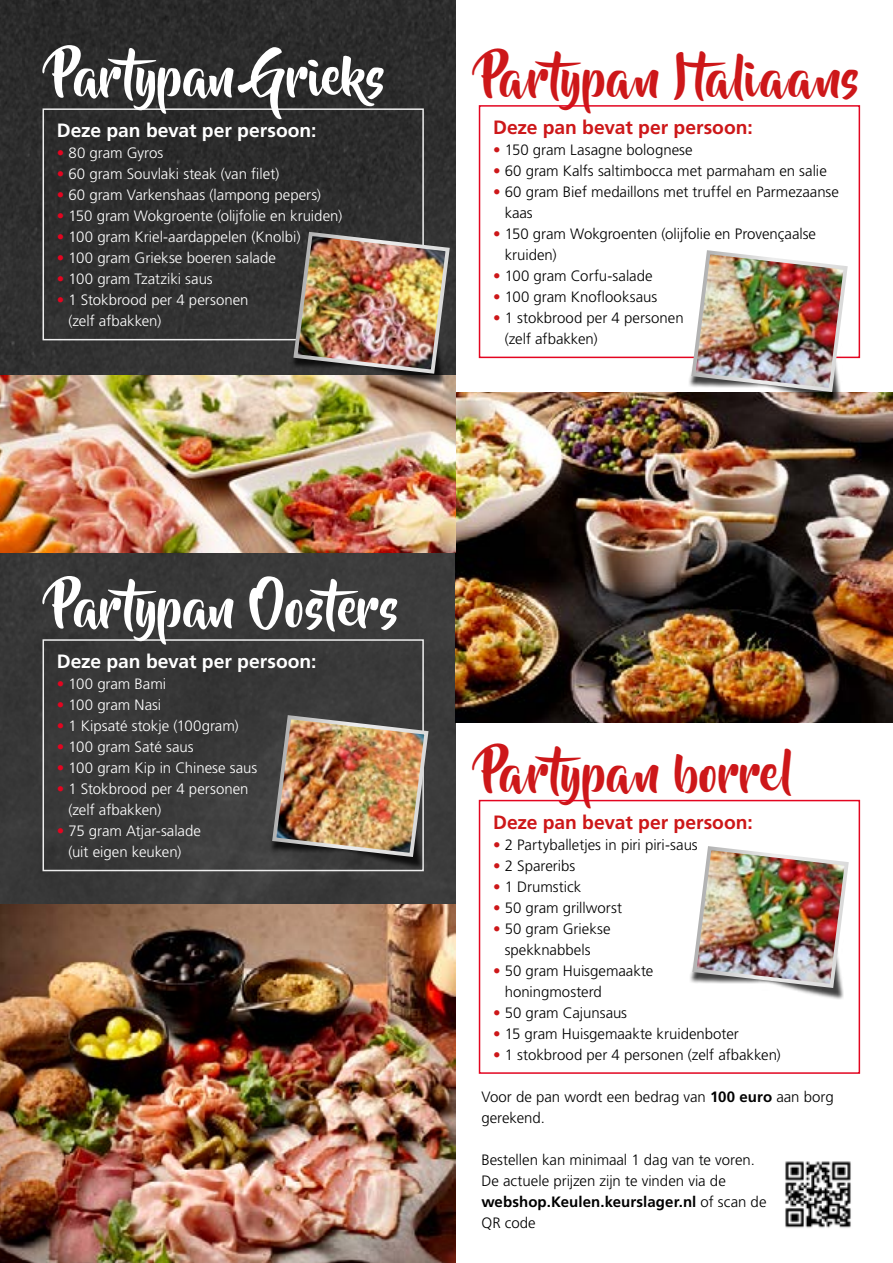
<style>
.page{position:relative;width:893px;height:1263px;background:#fff}
.page>*{position:absolute;margin:0;border:0;box-sizing:border-box;transform-origin:0 0}
.t1{font:51.9px "Beyond The Mountains";color:#fff}
.t2{font:49.2px "Beyond The Mountains";letter-spacing:.06em;color:#cd1719}
.t3{font:49.2px "Beyond The Mountains";letter-spacing:.02em;color:#cd1719}
.t4{font:700 19.2px "Frutiger LT Std";letter-spacing:-.005em;color:#fff}
.t5{font:700 19.2px "Frutiger LT Std";letter-spacing:-.005em;color:#cd1719}
.t6{font:300 15px/21px "Frutiger LT Std";color:#000}
.t7{font:300 15px/21px "Frutiger LT Std";color:#fff}
.s1{color:#e30520}
.s2{color:#cd1719}
.s3{font-weight:700}
</style>
<div class="page">
<img style="left:0;top:0;width:456px;height:905px">
<img style="left:456px;top:392px;width:437px;height:330px">
<img style="left:0;top:905px;width:456px;height:358px">
<img style="left:0;top:375px;width:456px;height:178px">
<div style="left:43px;top:108px;width:381px;height:232px;border:2px solid #ededed"></div>
<div style="left:43px;top:639px;width:381px;height:232px;border:2px solid #ededed"></div>
<div style="left:479px;top:105px;width:381px;height:253px;border:2px solid #e30520"></div>
<div style="left:479px;top:800px;width:381px;height:274px;border:2px solid #e30520"></div>
<div style="left:333px;top:309px;width:111px;height:77px;background:#000;opacity:.75"></div>
<img style="left:291px;top:230px;width:161px;height:146px">
<div style="left:731px;top:327px;width:111px;height:77px;background:#000;opacity:.75"></div>
<img style="left:689px;top:250px;width:161px;height:144px">
<div style="left:732px;top:923px;width:111px;height:77px;background:#000;opacity:.75"></div>
<img style="left:690px;top:846px;width:159px;height:144px">
<div style="left:312px;top:792px;width:111px;height:77px;background:#000;opacity:.75"></div>
<img style="left:270px;top:713px;width:161px;height:146px">
<img style="left:785px;top:1161px;width:66px;height:67px">
<h1 class="t1" style="left:52px;top:48px;width:335px">Partypan Grieks</h1>
<p class="t4" style="left:57px;top:119px;width:261px">Deze pan bevat per persoon:</p>
<p class="t7" style="left:57px;top:143px;width:108px"><span class="s1">•</span> 80 gram Gyros</p>
<p class="t7" style="left:57px;top:164px;width:224px"><span class="s1">•</span> 60 gram Souvlaki steak (van filet)</p>
<p class="t7" style="left:57px;top:185px;width:266px"><span class="s1">•</span> 60 gram Varkenshaas (lampong pepers)</p>
<p class="t7" style="left:57px;top:206px;width:287px"><span class="s1">•</span> 150 gram Wokgroente (olijfolie en kruiden)</p>
<p class="t7" style="left:57px;top:227px;width:245px"><span class="s1">•</span> 100 gram Kriel-aardappelen (Knolbi)</p>
<p class="t7" style="left:57px;top:248px;width:221px"><span class="s1">•</span> 100 gram Griekse boeren salade</p>
<p class="t7" style="left:57px;top:269px;width:158px"><span class="s1">•</span> 100 gram Tzatziki saus</p>
<p class="t7" style="left:68px;top:290px;width:182px;text-indent:-12px"><span class="s1">•</span> 1 Stokbrood per 4 personen (zelf afbakken)</p>
<h2 class="t2" style="left:481px;top:52px;width:380px">Partypan Italiaans</h2>
<p class="t5" style="left:493px;top:116px;width:261px">Deze pan bevat per persoon:</p>
<p class="t6" style="left:493px;top:139px;width:201px"><span class="s2">•</span> 150 gram Lasagne bolognese</p>
<p class="t6" style="left:493px;top:160px;width:335px"><span class="s2">•</span> 60 gram Kalfs saltimbocca met parmaham en salie</p>
<p class="t6" style="left:505px;top:181px;width:336px;text-indent:-12px"><span class="s2">•</span> 60 gram Bief medaillons met truffel en Parmezaanse kaas</p>
<p class="t6" style="left:505px;top:223px;width:313px;text-indent:-12px"><span class="s2">•</span> 150 gram Wokgroenten (olijfolie en Provençaalse kruiden)</p>
<p class="t6" style="left:493px;top:265px;width:161px"><span class="s2">•</span> 100 gram Corfu-salade</p>
<p class="t6" style="left:493px;top:286px;width:166px"><span class="s2">•</span> 100 gram Knoflooksaus</p>
<p class="t6" style="left:505px;top:307px;width:180px;text-indent:-12px"><span class="s2">•</span> 1 stokbrood per 4 personen (zelf afbakken)</p>
<h1 class="t1" style="left:52px;top:579px;width:349px">Partypan Oosters</h1>
<p class="t4" style="left:57px;top:650px;width:261px">Deze pan bevat per persoon:</p>
<p class="t7" style="left:57px;top:673px;width:111px"><span class="s1">•</span> 100 gram Bami</p>
<p class="t7" style="left:57px;top:694px;width:106px"><span class="s1">•</span> 100 gram Nasi</p>
<p class="t7" style="left:57px;top:715px;width:183px"><span class="s1">•</span> 1 Kipsaté stokje (100gram)</p>
<p class="t7" style="left:57px;top:736px;width:138px"><span class="s1">•</span> 100 gram Saté saus</p>
<p class="t7" style="left:57px;top:757px;width:202px"><span class="s1">•</span> 100 gram Kip in Chinese saus</p>
<p class="t7" style="left:68px;top:778px;width:182px;text-indent:-12px"><span class="s1">•</span> 1 Stokbrood per 4 personen (zelf afbakken)</p>
<p class="t7" style="left:57px;top:820px;width:146px;text-align:center"><span class="s1">•</span> 75 gram Atjar-salade (uit eigen keuken)</p>
<h2 class="t3" style="left:481px;top:746px;width:313px">Partypan borrel</h2>
<p class="t5" style="left:493px;top:810px;width:261px">Deze pan bevat per persoon:</p>
<p class="t6" style="left:493px;top:834px;width:206px"><span class="s2">•</span> 2 Partyballetjes in piri piri-saus</p>
<p class="t6" style="left:493px;top:855px;width:84px"><span class="s2">•</span> 2 Spareribs</p>
<p class="t6" style="left:493px;top:876px;width:90px"><span class="s2">•</span> 1 Drumstick</p>
<p class="t6" style="left:493px;top:897px;width:131px"><span class="s2">•</span> 50 gram grillworst</p>
<p class="t6" style="left:493px;top:918px;width:119px;text-align:center"><span class="s2">•</span> 50 gram Griekse spekknabbels</p>
<p class="t6" style="left:505px;top:960px;width:150px;text-indent:-12px"><span class="s2">•</span> 50 gram Huisgemaakte honingmosterd</p>
<p class="t6" style="left:493px;top:1002px;width:136px"><span class="s2">•</span> 50 gram Cajunsaus</p>
<p class="t6" style="left:493px;top:1023px;width:247px"><span class="s2">•</span> 15 gram Huisgemaakte kruidenboter</p>
<p class="t6" style="left:493px;top:1044px;width:289px"><span class="s2">•</span> 1 stokbrood per 4 personen (zelf afbakken)</p>
<p class="t6" style="left:481px;top:1086px;width:354px">Voor de pan wordt een bedrag van <span class="s3">100 euro</span> aan borg gerekend.</p>
<p class="t6" style="left:481px;top:1149px;width:287px">Bestellen kan minimaal 1 dag van te voren.<br>De actuele prijzen zijn te vinden via de <span class="s3">webshop.Keulen.keurslager.nl</span> of scan de<br>QR code</p>
</div>
